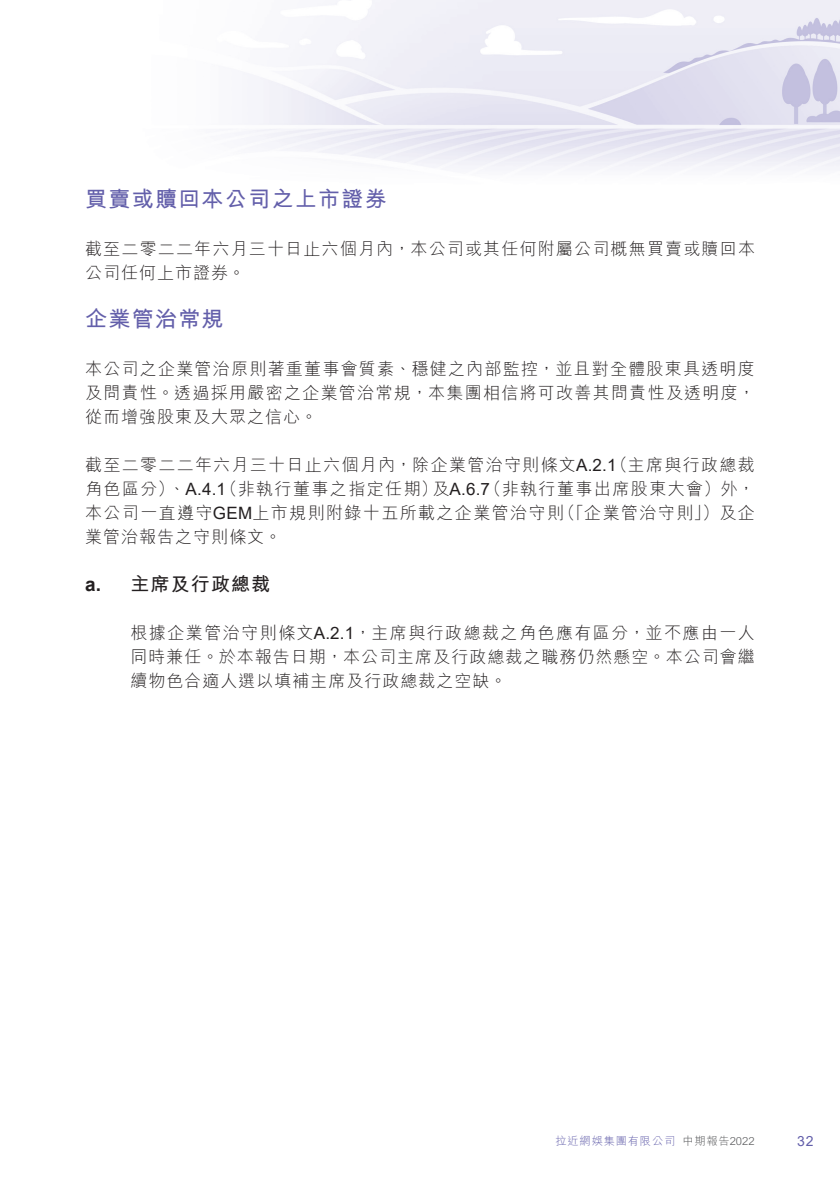
<style>
.page{position:relative;width:840px;height:1191px;background:#fff}
.page>*{position:absolute;margin:0;border:0;box-sizing:border-box;transform-origin:0 0}
.t1{font:700 22px "M Hei HK";letter-spacing:.06em;color:#635faa}
.t2{font:700 19px "M Hei HK";letter-spacing:.06em;color:#231f20}
.t3{font:700 19px "Arial";color:#231f20}
.t4{font:300 17px/24px "M Hei HK";letter-spacing:.075em;color:#231f20}
.t5{font:17px "Arial";color:#231f20}
.t6{font:14px "Arial";color:#635faa}
.t7{font:300 11.2px "M Hei HK";letter-spacing:.075em;color:#635faa}
.t8{font:300 11.2px "M Hei HK";letter-spacing:.01em;color:#57585a}
.s1{font-family:"Arial";font-weight:400}
.s2{font-family:"M Hei HK";font-weight:300}
</style>
<div class="page">
<img style="left:249px;top:0;width:590px;height:169px">
<p class="t1" style="left:85px;top:183px;width:303px">買賣或贖回本公司之上市證券</p>
<p class="t4" style="left:85px;top:236px;width:671px">截至二零二二年六月三十日止六個月內，本公司或其任何附屬公司概無買賣或贖回本公司任何上市證券。</p>
<p class="t1" style="left:85px;top:303px;width:140px">企業管治常規</p>
<p class="t4" style="left:85px;top:356px;width:671px;text-align:justify">本公司之企業管治原則著重董事會質素、穩健之內部監控，並且對全體股東具透明度及問責性。透過採用嚴密之企業管治常規，本集團相信將可改善其問責性及透明度，從而增強股東及大眾之信心。</p>
<p class="t4" style="left:610px;top:452px;width:145px">（主席與行政總裁</p>
<p class="t4" style="left:484px;top:452px;width:271px;text-indent:-399px">截至二零二二年六月三十日止六個月內，除企業管治守則條文<span class="s1">A.2.1<br></span>（非執行董事出席股東大會）外，</p>
<p class="t4" style="left:85px;top:476px;width:142px">角色區分）、<span class="s1">A.4.1</span></p>
<p class="t4" style="left:220px;top:476px;width:219px">（非執行董事之指定任期）</p>
<p class="t5" style="left:432px;top:477px;width:59px"><span class="s2">及</span>A.6.7</p>
<p class="t4" style="left:558px;top:500px;width:198px">（「企業管治守則」）及企</p>
<p class="t4" style="left:85px;top:500px;width:480px">本公司一直遵守<span class="s1">GEM</span>上市規則附錄十五所載之企業管治守則業管治報告之守則條文。</p>
<p class="t2" style="left:130px;top:570px;width:141px">主席及行政總裁</p>
<p class="t3" style="left:85px;top:571px;width:17px">.a</p>
<p class="t4" style="left:130px;top:620px;width:625px;text-align:justify">根據企業管治守則條文<span class="s1">A.2.1</span>，主席與行政總裁之角色應有區分，並不應由一人同時兼任。於本報告日期，本公司主席及行政總裁之職務仍然懸空。本公司會繼續物色合適人選以填補主席及行政總裁之空缺。</p>
<p class="t7" style="left:555px;top:1135px;width:121px">拉近網娛集團有限公司</p>
<p class="t8" style="left:682px;top:1135px;width:74px">中期報告2022</p>
<p class="t6" style="left:796px;top:1131px;width:18px">32</p>
</div>
